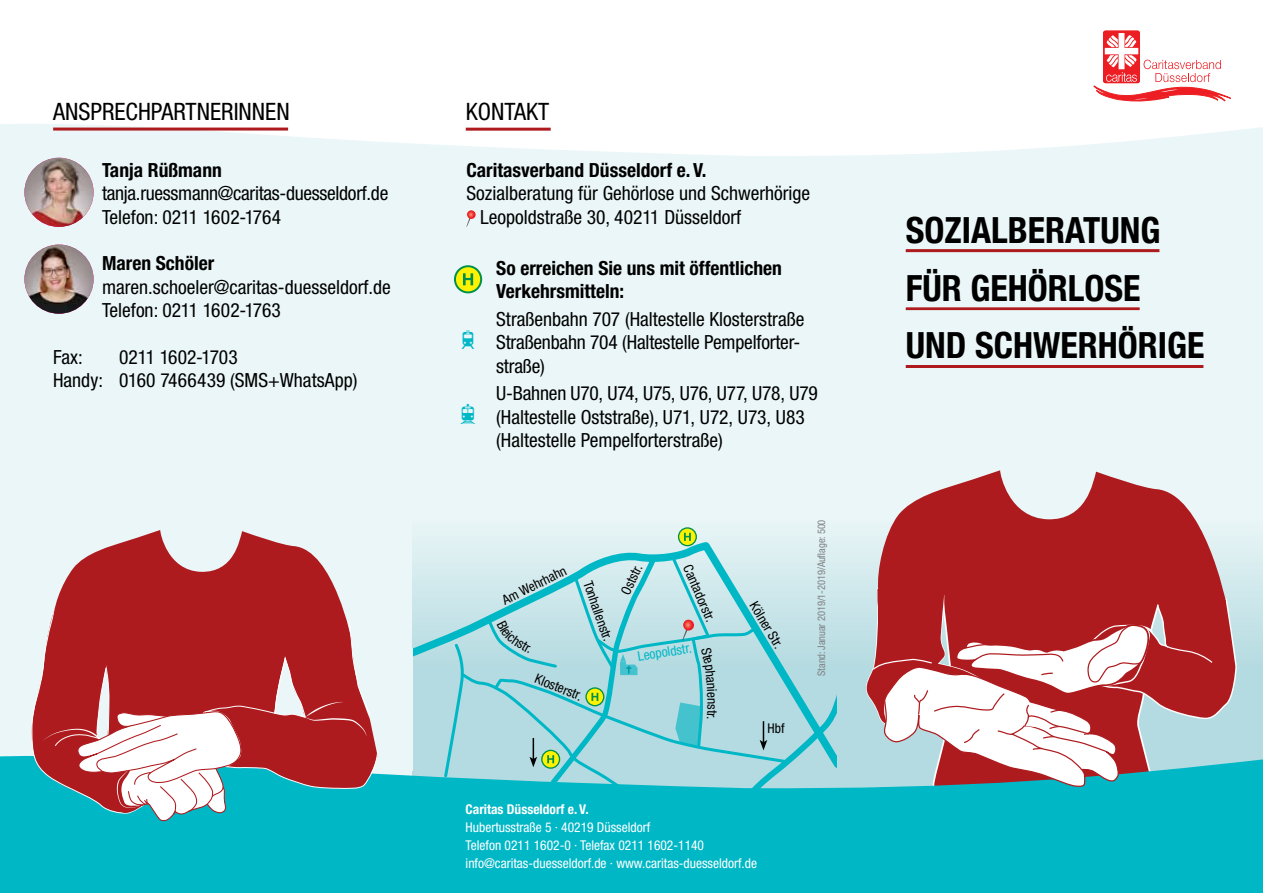
<style>
.page{position:relative;width:1263px;height:893px;background:#fff}
.page>*{position:absolute;margin:0;border:0;box-sizing:border-box;transform-origin:0 0}
.t1{font:700 condensed 36px/57.8px "Helvetica Neue";color:#000}
.t2{font:condensed 24px "Helvetica Neue";color:#000}
.t3{font:condensed 19.5px/23.4px "Helvetica Neue";color:#000}
.t4{font:700 condensed 19.5px/23.4px "Helvetica Neue";color:#000}
.t5{font:19.5px "Travelcons";color:#00b7c6}
.t6{font:condensed 13.5px/18px "Helvetica Neue";color:#fff}
.t7{font:condensed 13.5px "Helvetica Neue";color:#000}
.t8{font:700 condensed 13.5px "Helvetica Neue";color:#fff}
.t9{font:condensed 13.5px "Helvetica Neue";color:#00b7c6}
.t10{font:condensed 10.5px "Helvetica Neue";letter-spacing:-.01em;color:#808285}
</style>
<div class="page">
<div style="left:0;top:124px;width:1263px;height:628px;background:#eaf6f7"></div>
<svg style="left:412px;top:520px;width:851px;height:232px;background:#d6ecee"></svg>
<div style="left:0;top:752px;width:1263px;height:141px;background:#00b7c6"></div>
<div style="left:1103px;top:31px;width:37px;height:52px;background:#ed1d24;border-radius:2px"></div>
<svg style="left:1094px;top:33px;width:137px;height:68px"></svg>
<hr style="left:906px;top:249px;width:253px;height:3px;background:#ae1b1f">
<hr style="left:906px;top:307px;width:234px;height:3px;background:#ae1b1f">
<hr style="left:906px;top:365px;width:297px;height:3px;background:#ae1b1f">
<svg style="left:876px;top:470px;width:350px;height:118px;background:#be575b"></svg>
<svg style="left:862px;top:588px;width:375px;height:200px"></svg>
<svg style="left:31px;top:530px;width:348px;height:323px;background:#9f7278"></svg>
<hr style="left:466px;top:128px;width:85px;height:3px;background:#ae1b1f">
<hr style="left:53px;top:128px;width:235px;height:3px;background:#ae1b1f">
<img style="left:24px;top:158px;width:70px;height:69px;border-radius:35px">
<img style="left:24px;top:245px;width:70px;height:69px;border-radius:35px">
<svg style="left:466px;top:210px;width:9px;height:17px"></svg>
<svg style="left:455px;top:266px;width:26px;height:26px"></svg>
<div style="left:454px;top:265px;width:28px;height:28px;border:2px solid #00904d;border-radius:50%"></div>
<svg style="left:463px;top:273px;width:10px;height:12px"></svg>
<svg style="left:396px;top:545px;width:452px;height:230px;background:#c8e6ea"></svg>
<svg style="left:678px;top:528px;width:18px;height:18px"></svg>
<div style="left:678px;top:527px;width:19px;height:19px;border:1px solid #00904d;border-radius:50%"></div>
<svg style="left:684px;top:533px;width:7px;height:8px"></svg>
<div style="left:838px;top:674px;width:17px;height:107px;background:#b4dbe1"></div>
<div style="left:401px;top:648px;width:11px;height:122px;background:#eaf6f7"></div>
<svg style="left:443px;top:552px;width:403px;height:243px;background:#a2d9de"></svg>
<p class="t2" style="left:53px;top:98px;width:238px">ANSPRECHPARTNERINNEN</p>
<p class="t2" style="left:466px;top:98px;width:85px">KONTAKT</p>
<p class="t4" style="left:102px;top:158px;width:121px">Tanja Rüßmann</p>
<p class="t3" style="left:102px;top:182px;width:288px">tanja.ruessmann@caritas-duesseldorf.de<br>Telefon: 0211 1602-1764</p>
<p class="t4" style="left:102px;top:252px;width:114px">Maren Schöler</p>
<p class="t3" style="left:102px;top:275px;width:290px">maren.schoeler@caritas-duesseldorf.de<br>Telefon: 0211 1602-1763</p>
<p class="t3" style="left:53px;top:345px;width:31px">Fax:</p>
<p class="t3" style="left:53px;top:345px;width:306px;text-indent:66px">0211 1602-1703<br>Handy: 0160 7466439 (SMS+WhatsApp)</p>
<p class="t4" style="left:466px;top:158px;width:241px">Caritasverband Düsseldorf e. V.</p>
<p class="t3" style="left:480px;top:182px;width:331px;text-indent:-14px">Sozialberatung für Gehörlose und Schwerhörige<br>Leopoldstraße 30, 40211 Düsseldorf</p>
<p class="t4" style="left:496px;top:256px;width:287px">So erreichen Sie uns mit öffentlichen<br>Verkehrsmitteln:</p>
<p class="t3" style="left:496px;top:307px;width:310px">Straßenbahn 707 (Haltestelle Klosterstraße<br>Straßenbahn 704 (Haltestelle Pempelforter&shy;straße)</p>
<p class="t3" style="left:496px;top:382px;width:323px">U-Bahnen U70, U74, U75, U76, U77, U78, U79 (Haltestelle Oststraße), U71, U72, U73, U83 (Haltestelle Pempelforterstraße)</p>
<p class="t5" style="left:460px;top:331px;width:17px">r</p>
<p class="t5" style="left:459px;top:406px;width:19px">&gt;</p>
<p class="t7" style="left:500px;top:593px;width:71px;rotate:-26deg">Am Wehrhahn</p>
<p class="t7" style="left:595px;top:578px;width:43px;rotate:71deg">Tonhalle</p>
<p class="t7" style="left:539px;top:670px;width:51px;rotate:22deg">Klosterstr.</p>
<p class="t7" style="left:695px;top:562px;width:62px;rotate:67deg">Cantadorstr.</p>
<p class="t9" style="left:636px;top:648px;width:56px;rotate:-9deg">Leopoldstr.</p>
<p class="t7" style="left:760px;top:599px;width:53px;rotate:59deg">Kölner Str.</p>
<p class="t7" style="left:767px;top:720px;width:18px">Hbf</p>
<p class="t8" style="left:466px;top:801px;width:124px">Caritas Düsseldorf e. V.</p>
<p class="t6" style="left:466px;top:818px;width:293px">Hubertusstraße 5 · 40219 Düsseldorf<br>Telefon 0211 1602-0 · Telefax 0211 1602-1140 info@caritas-duesseldorf.de · www.caritas-duesseldorf.de</p>
<p class="t10" style="left:815px;top:676px;width:158px;rotate:-90deg">Stand: Januar 2019/1-2019/Auflage: 500</p>
<h1 class="t1" style="left:906px;top:201px;width:300px">SOZIALBERATUNG<br>FÜR GEHÖRLOSE<br>UND SCHWERHÖRIGE</h1>
</div>
